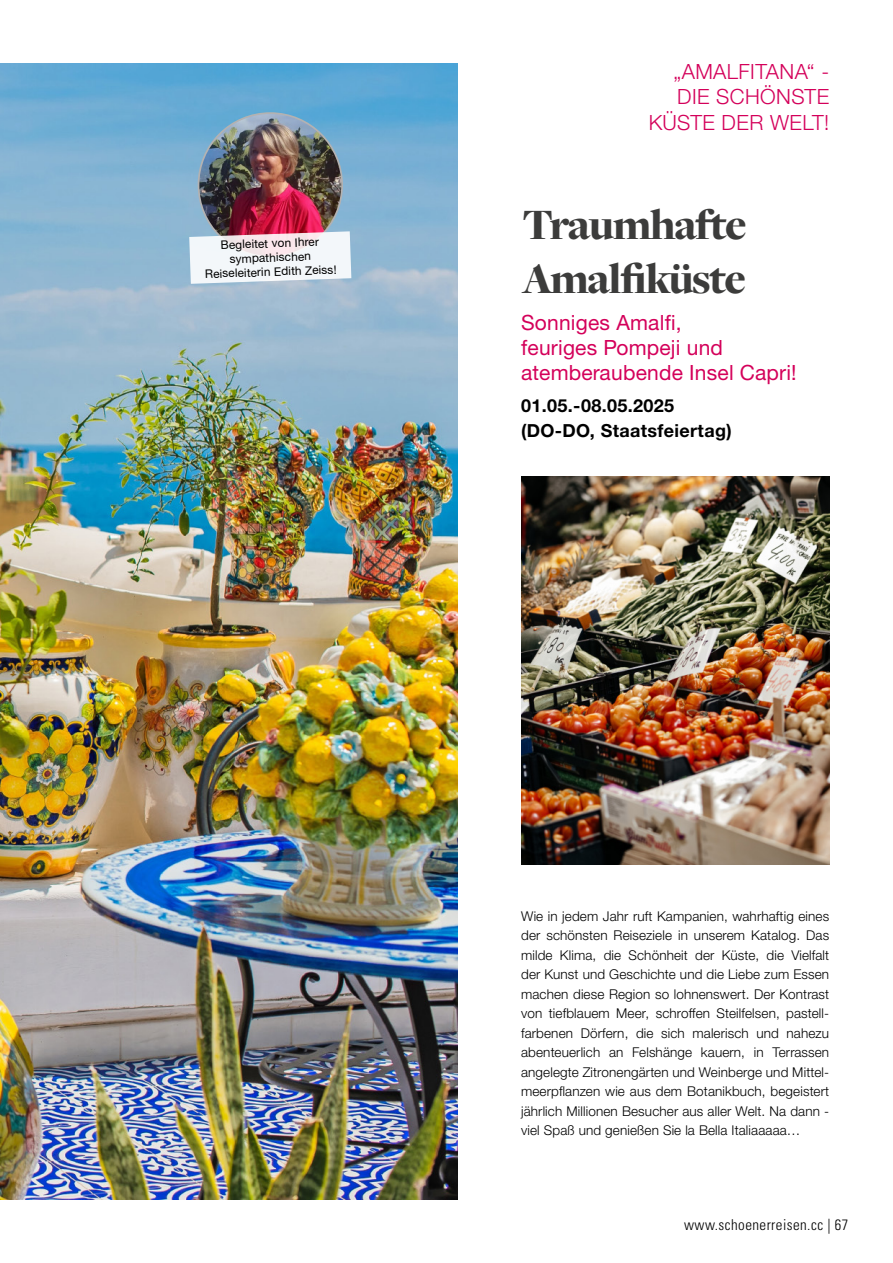
<style>
.page{position:relative;width:893px;height:1263px;background:#fff}
.page>*{position:absolute;margin:0;border:0;box-sizing:border-box;transform-origin:0 0}
.Reisetitel{font:900 45px "Freight Disp Pro";letter-spacing:-.035em;color:#3c3c3b}
.h3_pink{font:21px/25.2px "Helvetica Neue LTW1 G";letter-spacing:.01em;color:#d4005a}
.h2_rechtsbündig_pink{font:300 21px "Helvetica Neue LTW1 G";letter-spacing:.02em;color:#d4005a}
.Datum_Reise{font:700 18px/25.5px "Helvetica Neue LTW1 G";letter-spacing:.02em;color:#000}
.t1{font:300 condensed 15px "Univers";letter-spacing:.03em;color:#000}
.Fließtext_9pt{font:300 13.5px/19.5px "Helvetica Neue LTW1 G";letter-spacing:.01em;color:#000;text-align:justify}
.h3_pink_zentriert{font:11.85px/14.2px "Helvetica Neue LTW1 G";color:#000;text-align:center}
</style>
<div class="page">
<img style="left:0;top:64px;width:457px;height:1135px">
<img style="left:521px;top:476px;width:308px;height:388px">
<img style="left:198px;top:113px;width:144px;height:144px;border-radius:72px">
<svg style="left:189px;top:231px;width:162px;height:53px"></svg>
<p class="h3_pink_zentriert" style="left:204px;top:238px;width:133px;rotate:-2deg">Begleitet von Ihrer sympathischen<br>Reiseleiterin Edith Zeiss!</p>
<p class="h2_rechtsbündig_pink" style="left:673px;top:58px;width:157px">„AMALFITANA“ -</p>
<p class="h2_rechtsbündig_pink" style="left:677px;top:84px;width:153px">DIE SCHÖNSTE</p>
<p class="h2_rechtsbündig_pink" style="left:649px;top:109px;width:182px">KÜSTE DER WELT!</p>
<p class="Reisetitel" style="left:522px;top:195px;width:226px">Traumhafte</p>
<p class="Reisetitel" style="left:522px;top:249px;width:225px">Amalfiküste</p>
<p class="h3_pink" style="left:521px;top:309px;width:277px">Sonniges Amalfi,<br>feuriges Pompeji und atemberaubende Insel Capri!</p>
<p class="Datum_Reise" style="left:521px;top:392px;width:212px">01.05.-08.05.2025 (DO-DO, Staatsfeiertag)</p>
<p class="Fließtext_9pt" style="left:521px;top:906px;width:310px">Wie in jedem Jahr ruft Kampanien, wahrhaftig eines der schönsten Reiseziele in unserem Katalog. Das milde Klima, die Schönheit der Küste, die Vielfalt der Kunst und Geschichte und die Liebe zum Essen machen diese Region so lohnenswert. Der Kontrast von tiefblauem Meer, schroffen Steilfelsen, pastell&shy;farbenen Dörfern, die sich malerisch und nahezu abenteuerlich an Felshänge kauern, in Terrassen angelegte Zitronengärten und Weinberge und Mittel&shy;meerpflanzen wie aus dem Botanikbuch, begeistert jährlich Millionen Besucher aus aller Welt. Na dann - viel Spaß und genießen Sie la Bella Italiaaaaa…</p>
<p class="t1" style="left:684px;top:1216px;width:166px">www.schoenerreisen.cc | 67</p>
</div>
